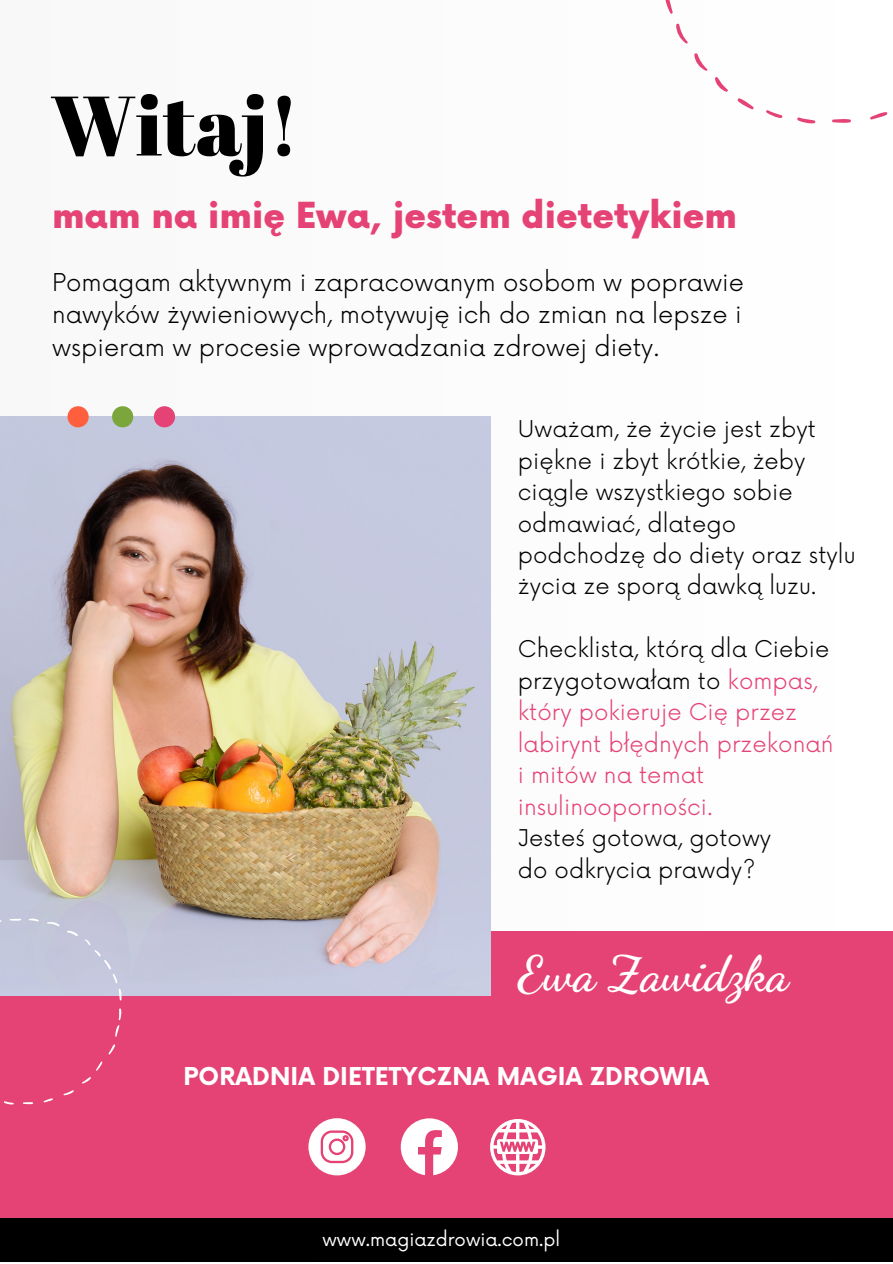
<style>
.page{position:relative;width:893px;height:1264px;background:#fff}
.page>*{position:absolute;margin:0;border:0;box-sizing:border-box;transform-origin:0 0}
.t1{font:84.15px "Abril Fatface";color:#000}
.t2{font:700 48.3px "Dancing Script";color:#fff}
.t3{font:900 34.95px "Now";letter-spacing:.005em;color:#e54275}
.t4{font:300 24px/32.5px "Now";color:#000;text-align:justify}
.t5{font:700 24px "Now";letter-spacing:.005em;color:#fff}
.t6{font:300 22.5px/31.5px "Now";letter-spacing:.005em;color:#000}
.t7{font:300 22.5px/31.5px "Now";letter-spacing:.005em;color:#e54275}
.t8{font:18px "Now";color:#fff}
.s1{color:#000}
</style>
<div class="page">
<div style="left:0;top:930px;width:892px;height:287px;background:#e54275"></div>
<img style="left:0;top:417px;width:490px;height:578px">
<svg style="left:308px;top:1118px;width:57px;height:57px"></svg>
<svg style="left:400px;top:1118px;width:58px;height:57px"></svg>
<svg style="left:490px;top:1119px;width:55px;height:56px"></svg>
<div style="left:0;top:1217px;width:892px;height:44px;background:#000"></div>
<div style="left:67px;top:406px;width:22px;height:21px;background:#ff5f3c;border-radius:50%"></div>
<div style="left:112px;top:406px;width:21px;height:21px;background:#7aa63c;border-radius:50%"></div>
<div style="left:154px;top:406px;width:21px;height:21px;background:#e54275;border-radius:50%"></div>
<svg style="left:737px;top:98px;width:17px;height:12px"></svg>
<svg style="left:715px;top:77px;width:13px;height:15px"></svg>
<svg style="left:694px;top:53px;width:13px;height:18px"></svg>
<svg style="left:676px;top:23px;width:12px;height:21px"></svg>
<svg style="left:665px;top:0;width:8px;height:14px"></svg>
<svg style="left:766px;top:110px;width:17px;height:8px"></svg>
<svg style="left:797px;top:117px;width:18px;height:7px"></svg>
<svg style="left:832px;top:119px;width:19px;height:4px"></svg>
<svg style="left:870px;top:112px;width:17px;height:8px"></svg>
<svg style="left:9px;top:918px;width:12px;height:3px"></svg>
<svg style="left:28px;top:918px;width:11px;height:3px"></svg>
<svg style="left:47px;top:921px;width:13px;height:5px"></svg>
<svg style="left:4px;top:1101px;width:10px;height:3px"></svg>
<svg style="left:23px;top:1102px;width:10px;height:2px"></svg>
<svg style="left:43px;top:1098px;width:10px;height:4px"></svg>
<svg style="left:63px;top:1090px;width:11px;height:5px"></svg>
<svg style="left:82px;top:1061px;width:21px;height:22px"></svg>
<svg style="left:108px;top:1044px;width:7px;height:10px"></svg>
<svg style="left:115px;top:1008px;width:7px;height:28px"></svg>
<svg style="left:67px;top:930px;width:11px;height:6px"></svg>
<svg style="left:84px;top:939px;width:38px;height:61px;background:#c8c1d7"></svg>
<p class="t1" style="left:50px;top:66px;width:251px">Witaj!</p>
<p class="t3" style="left:52px;top:197px;width:686px">mam na imię Ewa, jestem dietetykiem</p>
<p class="t4" style="left:52px;top:267px;width:693px">Pomagam aktywnym i zapracowanym osobom w poprawie nawyków żywieniowych, motywuję ich do zmian na lepsze i wspieram w procesie wprowadzania zdrowej diety.</p>
<p class="t6" style="left:518px;top:414px;width:299px">Uważam, że życie jest zbyt</p>
<p class="t6" style="left:518px;top:446px;width:339px">piękne i zbyt krótkie, żeby ciągle wszystkiego sobie odmawiać, dlatego podchodzę do diety oraz stylu życia ze sporą dawką luzu.</p>
<p class="t7" style="left:518px;top:634px;width:317px"><span class="s1">Checklista, którą dla Ciebie przygotowałam to</span> kompas, który pokieruje Cię przez labirynt błędnych przekonań</p>
<p class="t7" style="left:518px;top:760px;width:197px">i mitów na temat insulinooporności.</p>
<p class="t6" style="left:518px;top:823px;width:255px">Jesteś gotowa, gotowy</p>
<p class="t6" style="left:518px;top:855px;width:239px">do odkrycia prawdy?</p>
<p class="t2" style="left:518px;top:945px;width:272px">Ewa Zawidzka</p>
<p class="t5" style="left:183px;top:1063px;width:527px">PORADNIA DIETETYCZNA MAGIA ZDROWIA</p>
<p class="t8" style="left:322px;top:1228px;width:239px">www.magiazdrowia.com.pl</p>
</div>
